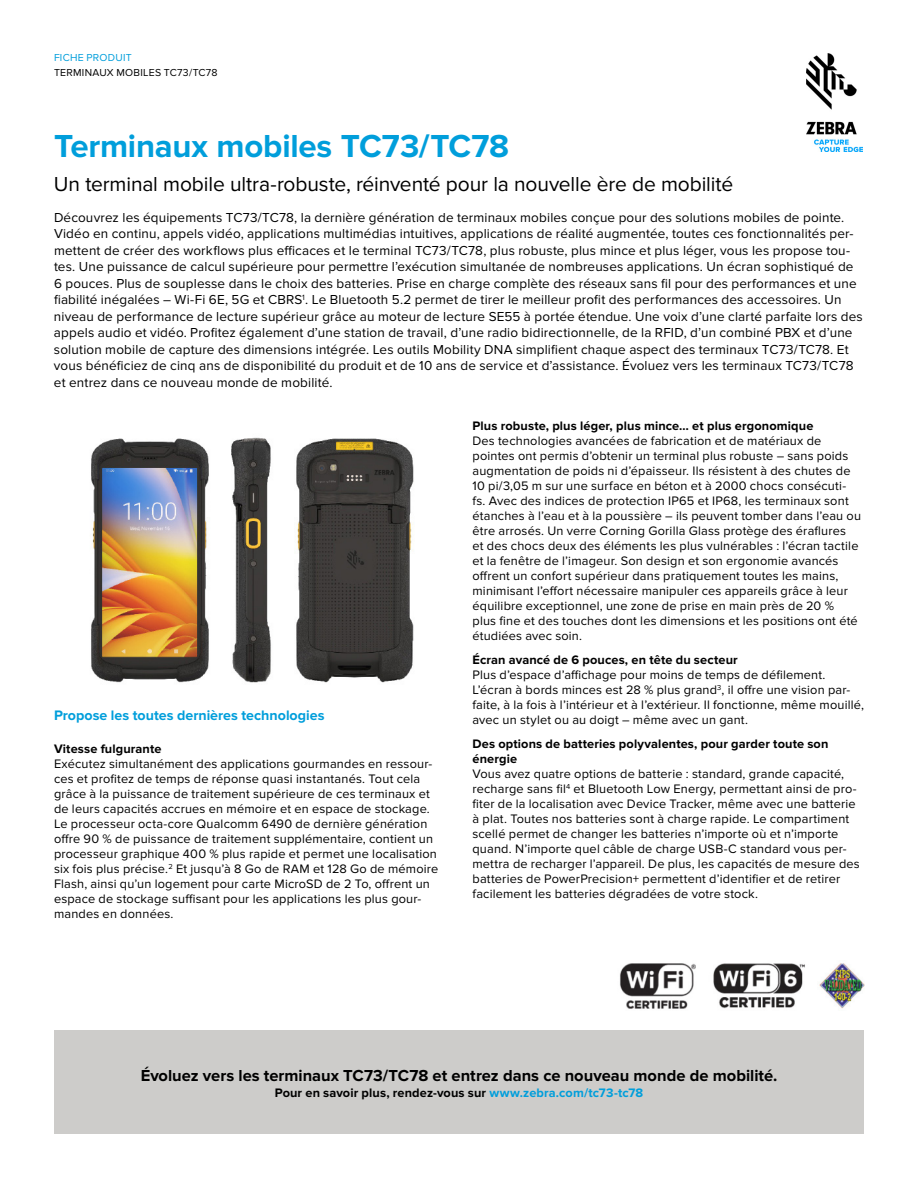
<style>
.page{position:relative;width:918px;height:1188px;background:#fff}
.page>*{position:absolute;margin:0;border:0;box-sizing:border-box;transform-origin:0 0}
.t1{font:700 33px "Proxima Nova";letter-spacing:-.005em;color:#009edb}
.t2{font:21px "Proxima Nova";letter-spacing:-.005em;color:#000}
.t3{font:700 16.5px "Proxima Nova";color:#000}
.t4{font:700 14.25px "Proxima Nova";color:#009edb}
.t5{font:13.5px/16.5px "Proxima Nova";letter-spacing:.01em;color:#000}
.t6{font:12.75px/15px "Proxima Nova";letter-spacing:.015em;color:#000}
.t7{font:700 12.75px/15px "Proxima Nova";letter-spacing:.01em;color:#000}
.t8{font:10.5px "Proxima Nova";letter-spacing:.025em;color:#000}
.t9{font:10.5px "Proxima Nova";letter-spacing:.025em;color:#009edb}
.s1{color:#009edb}
</style>
<div class="page">
<img style="left:806px;top:54px;width:56px;height:97px">
<div style="left:54px;top:1031px;width:810px;height:103px;background:#cdccca"></div>
<img style="left:620px;top:963px;width:244px;height:46px">
<img style="left:91px;top:437px;width:323px;height:246px">
<p class="t9" style="left:54px;top:52px;width:79px">FICHE PRODUIT</p>
<p class="t8" style="left:54px;top:66px;width:165px">TERMINAUX MOBILES TC73/TC78</p>
<h1 class="t1" style="left:54px;top:127px;width:457px">Terminaux mobiles TC73/TC78</h1>
<h2 class="t2" style="left:54px;top:172px;width:681px">Un terminal mobile ultra-robuste, réinventé pour la nouvelle ère de mobilité</h2>
<p class="t5" style="left:54px;top:209px;width:810px">Découvrez les équipements TC73/TC78, la dernière génération de terminaux mobiles conçue pour des solutions mobiles de pointe.<br>Vidéo en continu, appels vidéo, applications multimédias intuitives, applications de réalité augmentée, toutes ces fonctionnalités per&shy;mettent de créer des workflows plus efficaces et le terminal TC73/TC78, plus robuste, plus mince et plus léger, vous les propose tou&shy;tes. Une puissance de calcul supérieure pour permettre l’exécution simultanée de nombreuses applications. Un écran sophistiqué de 6 pouces. Plus de souplesse dans le choix des batteries. Prise en charge complète des réseaux sans fil pour des performances et une fiabilité inégalées – Wi-Fi 6E, 5G et CBRS<sup>1</sup>. Le Bluetooth 5.2 permet de tirer le meilleur profit des performances des accessoires. Un niveau de performance de lecture supérieur grâce au moteur de lecture SE55 à portée étendue. Une voix d’une clarté parfaite lors des appels audio et vidéo. Profitez également d’une station de travail, d’une radio bidirectionnelle, de la RFID, d’un combiné PBX et d’une solution mobile de capture des dimensions intégrée. Les outils Mobility DNA simplifient chaque aspect des terminaux TC73/TC78. Et vous bénéficiez de cinq ans de disponibilité du produit et de 10 ans de service et d’assistance. Évoluez vers les terminaux TC73/TC78 et entrez dans ce nouveau monde de mobilité.</p>
<p class="t4" style="left:54px;top:707px;width:272px">Propose les toutes dernières technologies</p>
<p class="t7" style="left:54px;top:742px;width:109px">Vitesse fulgurante</p>
<p class="t6" style="left:54px;top:757px;width:386px">Exécutez simultanément des applications gourmandes en ressour&shy;ces et profitez de temps de réponse quasi instantanés. Tout cela grâce à la puissance de traitement supérieure de ces terminaux et de leurs capacités accrues en mémoire et en espace de stockage.<br>Le processeur octa-core Qualcomm 6490 de dernière génération offre 90 % de puissance de traitement supplémentaire, contient un processeur graphique 400 % plus rapide et permet une localisation six fois plus précise.<sup>2</sup> Et jusqu’à 8 Go de RAM et 128 Go de mémoire Flash, ainsi qu’un logement pour carte MicroSD de 2 To, offrent un espace de stockage suffisant pour les applications les plus gour&shy;mandes en données.</p>
<p class="t7" style="left:472px;top:419px;width:342px">Plus robuste, plus léger, plus mince… et plus ergonomique</p>
<p class="t6" style="left:472px;top:434px;width:390px">Des technologies avancées de fabrication et de matériaux de pointes ont permis d’obtenir un terminal plus robuste – sans poids augmentation de poids ni d’épaisseur. Ils résistent à des chutes de 10 pi/3,05 m sur une surface en béton et à 2000 chocs consécuti&shy;fs. Avec des indices de protection IP65 et IP68, les terminaux sont étanches à l’eau et à la poussière – ils peuvent tomber dans l’eau ou être arrosés. Un verre Corning Gorilla Glass protège des éraflures<br>et des chocs deux des éléments les plus vulnérables : l’écran tactile et la fenêtre de l’imageur. Son design et son ergonomie avancés offrent un confort supérieur dans pratiquement toutes les mains, minimisant l’effort nécessaire manipuler ces appareils grâce à leur équilibre exceptionnel, une zone de prise en main près de 20 %<br>plus fine et des touches dont les dimensions et les positions ont été étudiées avec soin.</p>
<p class="t7" style="left:472px;top:653px;width:267px">Écran avancé de 6 pouces, en tête du secteur</p>
<p class="t6" style="left:472px;top:668px;width:393px">Plus d’espace d’affichage pour moins de temps de défilement.<br>L’écran à bords minces est 28 % plus grand<sup>3</sup>, il offre une vision par&shy;faite, à la fois à l’intérieur et à l’extérieur. Il fonctionne, même mouillé, avec un stylet ou au doigt – même avec un gant.</p>
<p class="t7" style="left:472px;top:737px;width:358px">Des options de batteries polyvalentes, pour garder toute son énergie</p>
<p class="t6" style="left:472px;top:767px;width:389px">Vous avez quatre options de batterie : standard, grande capacité, recharge sans fil<sup>4</sup> et Bluetooth Low Energy, permettant ainsi de pro&shy;fiter de la localisation avec Device Tracker, même avec une batterie à plat. Toutes nos batteries sont à charge rapide. Le compartiment scellé permet de changer les batteries n’importe où et n’importe quand. N’importe quel câble de charge USB-C standard vous per&shy;mettra de recharger l’appareil. De plus, les capacités de mesure des batteries de PowerPrecision+ permettent d’identifier et de retirer facilement les batteries dégradées de votre stock.</p>
<p class="t3" style="left:141px;top:1066px;width:638px">Évoluez vers les terminaux TC73/TC78 et entrez dans ce nouveau monde de mobilité.</p>
<p class="t7" style="left:275px;top:1085px;width:370px">Pour en savoir plus, rendez-vous sur <span class="s1">www.zebra.com/tc73-tc78</span></p>
</div>
